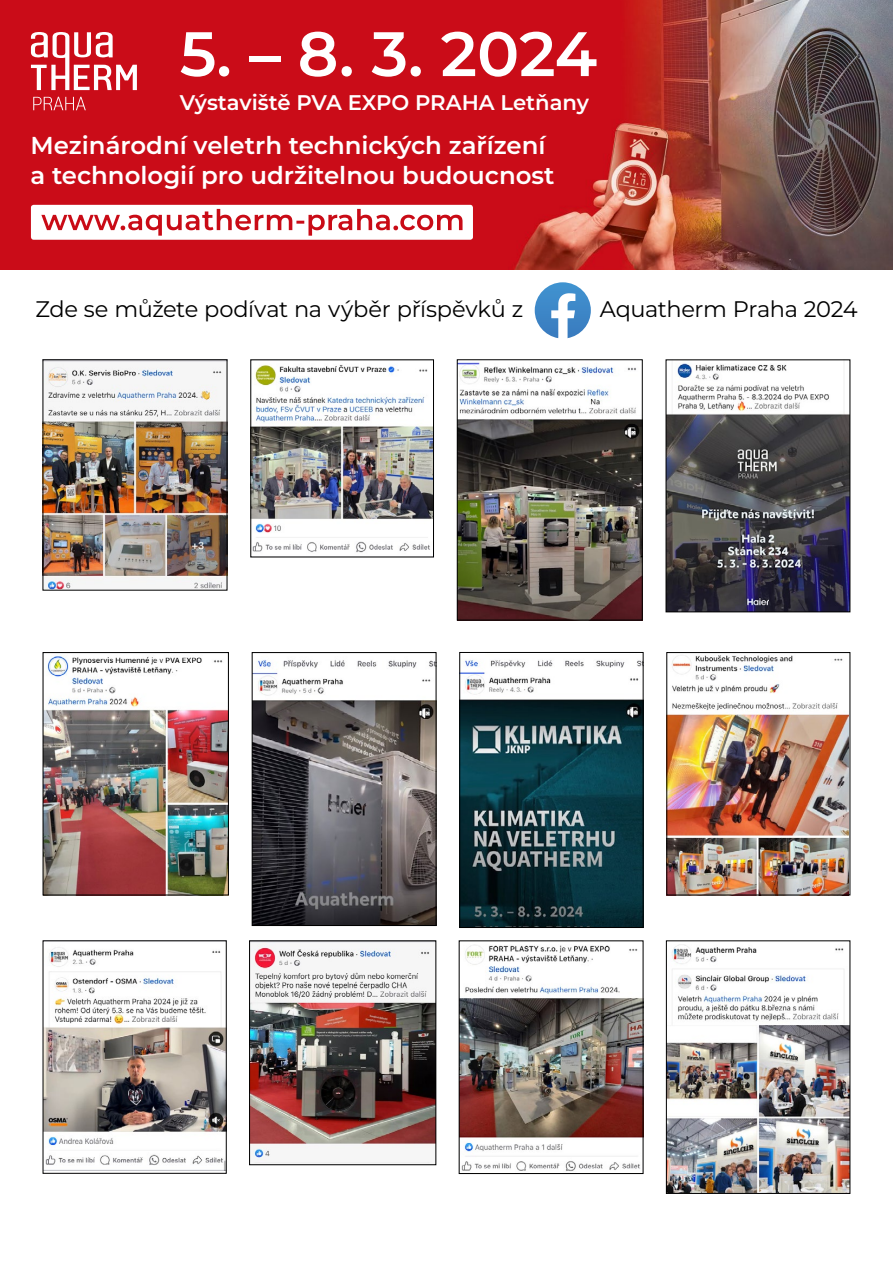
<style>
.page{position:relative;width:893px;height:1263px;background:#fff}
.page>*{position:absolute;margin:0;border:0;box-sizing:border-box;transform-origin:0 0}
.t1{font:600 62.55px "Montserrat";color:#fff}
.t2{font:600 24.45px/29.2px "Montserrat";color:#fff}
.t3{font:22.5px "Montserrat";letter-spacing:-.015em;color:#000}
.t4{font:600 21.15px "Montserrat";color:#fff}
</style>
<div class="page">
<img style="left:0;top:0;width:893px;height:270px">
<svg style="left:31px;top:32px;width:106px;height:58px"></svg>
<svg style="left:33px;top:97px;width:53px;height:13px"></svg>
<div style="left:31px;top:205px;width:442px;height:35px;background:#fff;border-radius:3px"></div>
<svg style="left:41px;top:209px;width:421px;height:27px"></svg>
<svg style="left:535px;top:282px;width:56px;height:56px"></svg>
<img style="left:459px;top:362px;width:182px;height:256px">
<div style="left:457px;top:359px;width:186px;height:261px;border:1px solid #000"></div>
<img style="left:45px;top:361px;width:180px;height:228px">
<div style="left:43px;top:359px;width:184px;height:232px;border:1px solid #000"></div>
<img style="left:667px;top:363px;width:181px;height:247px">
<div style="left:665px;top:359px;width:185px;height:253px;border:1px solid #000"></div>
<img style="left:252px;top:365px;width:180px;height:188px">
<div style="left:250px;top:359px;width:184px;height:198px;border:1px solid #000"></div>
<img style="left:668px;top:944px;width:180px;height:248px">
<div style="left:666px;top:940px;width:184px;height:254px;border:1px solid #000"></div>
<img style="left:45px;top:947px;width:180px;height:224px">
<div style="left:43px;top:940px;width:184px;height:234px;border:1px solid #000"></div>
<img style="left:461px;top:944px;width:181px;height:228px">
<div style="left:459px;top:940px;width:185px;height:234px;border:1px solid #000"></div>
<img style="left:251px;top:942px;width:183px;height:221px">
<div style="left:249px;top:940px;width:187px;height:225px;border:1px solid #000"></div>
<img style="left:254px;top:660px;width:181px;height:264px">
<div style="left:252px;top:652px;width:185px;height:274px;border:1px solid #000"></div>
<img style="left:461px;top:660px;width:181px;height:266px">
<div style="left:459px;top:652px;width:185px;height:276px;border:1px solid #000"></div>
<img style="left:668px;top:655px;width:180px;height:238px">
<div style="left:666px;top:652px;width:184px;height:243px;border:1px solid #000"></div>
<img style="left:45px;top:656px;width:182px;height:237px">
<div style="left:43px;top:652px;width:186px;height:243px;border:1px solid #000"></div>
<h1 class="t1" style="left:180px;top:12px;width:419px">5. – 8. 3. 2024</h1>
<p class="t4" style="left:180px;top:88px;width:411px">Výstaviště PVA EXPO PRAHA Letňany</p>
<p class="t2" style="left:30px;top:130px;width:526px">Mezinárodní veletrh technických zařízení a technologií pro udržitelnou budoucnost</p>
<p class="t3" style="left:35px;top:294px;width:489px">Zde se můžete podívat na výběr příspěvků z</p>
<p class="t3" style="left:600px;top:294px;width:259px">Aquatherm Praha 2024</p>
</div>
